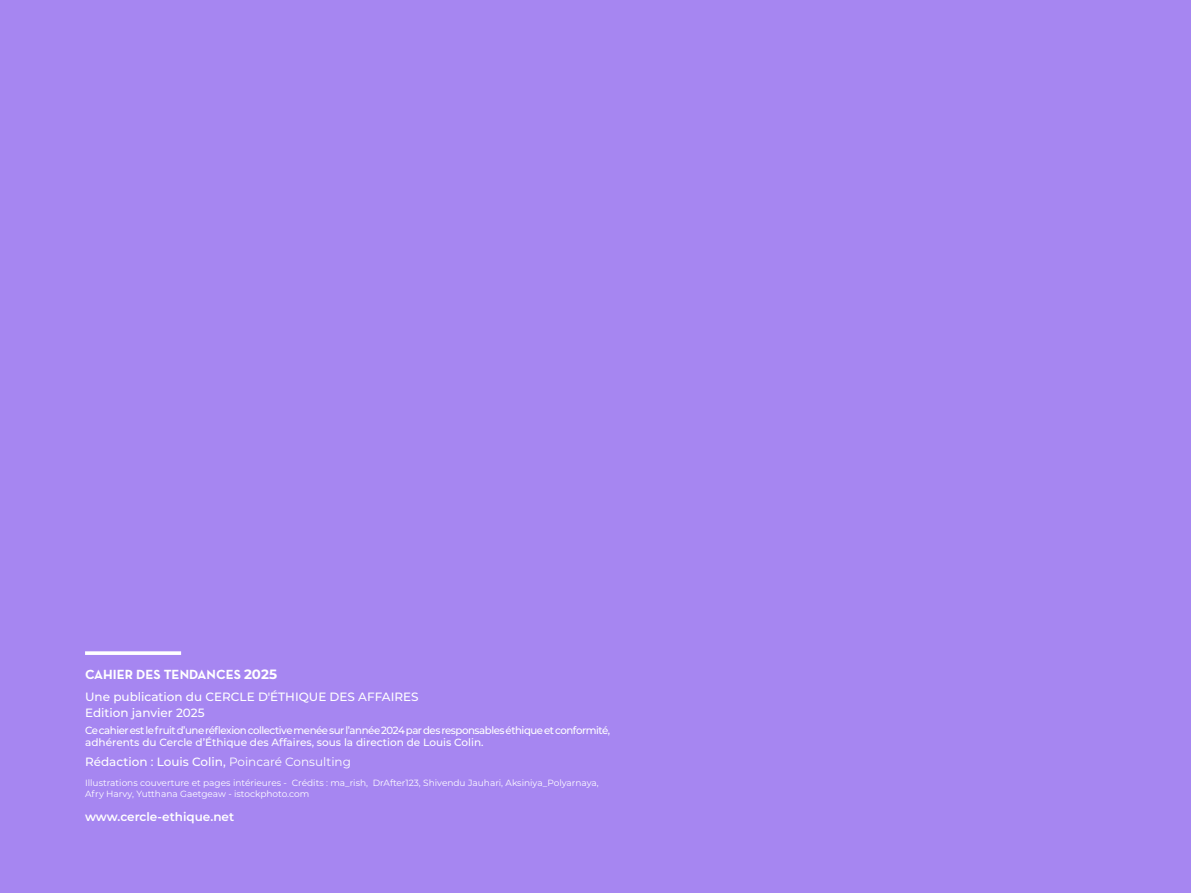
<style>
.page{position:relative;width:1191px;height:893px;background:#a686f1}
.page>*{position:absolute;margin:0;border:0;box-sizing:border-box;transform-origin:0 0}
.t1{font:700 13.5px "Neutra Text";color:#fff}
.t2{font:500 12px/15.8px "Montserrat";color:#fff}
.t3{font:600 12px "Montserrat";color:#fff}
.t4{font:500 10.5px/12.6px "Montserrat";letter-spacing:-.045em;color:#fff}
.t5{font:9px/10.8px "Montserrat";color:#fff}
.s1{font-family:"Montserrat"}
.s2{font-weight:400}
</style>
<div class="page">
<svg style="left:85px;top:651px;width:96px;height:4px"></svg>
<p class="t1" style="left:85px;top:666px;width:193px">CAHIER DES TENDANCES <span class="s1">2025</span></p>
<p class="t2" style="left:85px;top:689px;width:335px">Une publication du CERCLE D'ÉTHIQUE DES AFFAIRES<br>Edition janvier 2025</p>
<p class="t4" style="left:85px;top:723px;width:526px">Ce cahier est le fruit d’une réflexion collective menée sur l’année 2024 par des responsables éthique et conformité, adhérents du Cercle d’Éthique des Affaires, sous la direction de Louis Colin.</p>
<p class="t2" style="left:85px;top:754px;width:267px">Rédaction : Louis Colin, <span class="s2">Poincaré Consulting</span></p>
<p class="t5" style="left:85px;top:777px;width:515px">Illustrations couverture et pages intérieures - Crédits : ma_rish, DrAfter123, Shivendu Jauhari, Aksiniya_Polyarnaya,<br>Afry Harvy, Yutthana Gaetgeaw - istockphoto.com</p>
<p class="t3" style="left:85px;top:808px;width:151px">www.cercle-ethique.net</p>
</div>
